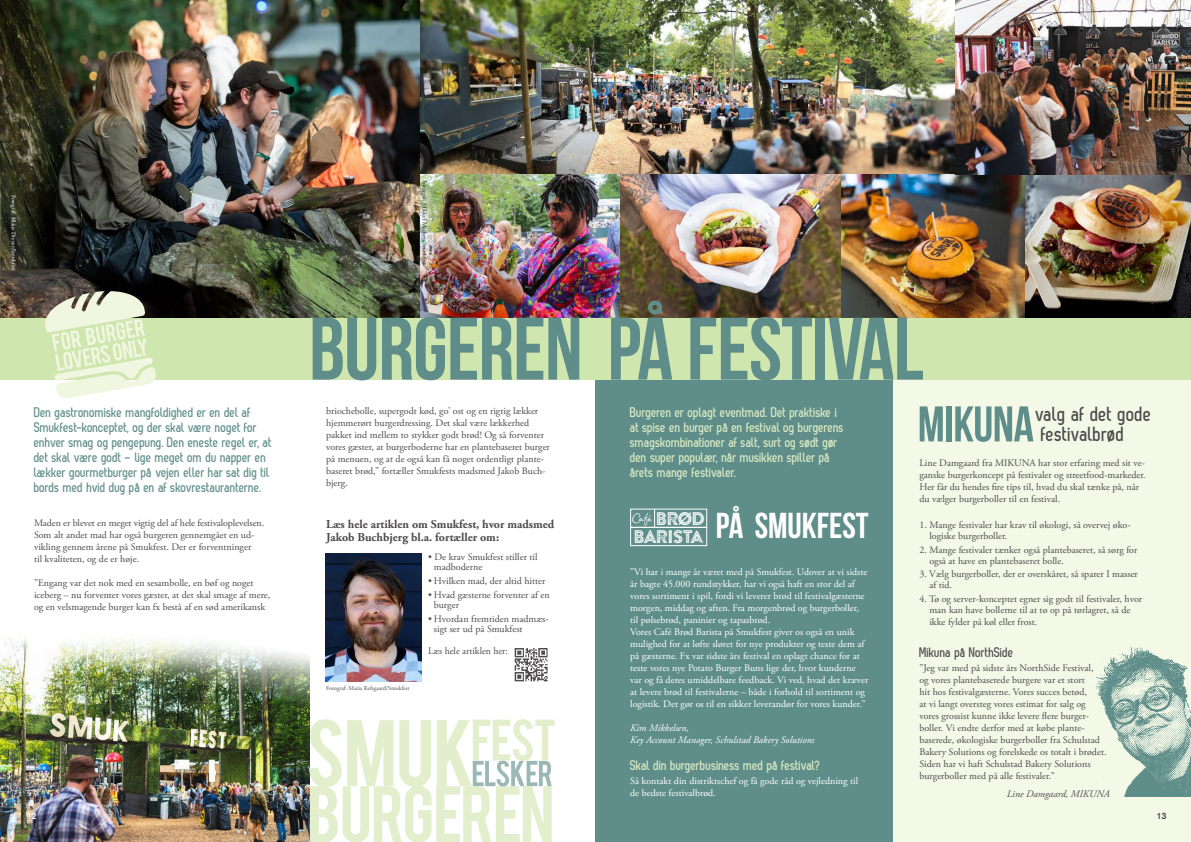
<style>
.page{position:relative;width:1191px;height:842px;background:#fff}
.page>*{position:absolute;margin:0;border:0;box-sizing:border-box;transform-origin:0 0}
.t1{font:700 88.5px "Bebas Neue";letter-spacing:-.01em;color:#5f8e8a}
.t2{font:700 50px "Bebas Neue";letter-spacing:-.01em;color:#5f8e8a}
.t3{font:700 36px "Bebas Neue";color:#fff}
.t4{font:700 21px "Zag";letter-spacing:-.01em;color:#4e4b4c}
.t5{font:18.2px "Brandon Printed Inline";letter-spacing:-.06em;color:#fff}
.t6{font:16.7px "Madelyn";color:#fff}
.t7{font:700 14px/15px "Zag";letter-spacing:-.02em;color:#5f8e8a}
.t8{font:700 14px/15px "Zag";letter-spacing:-.015em;color:#ddecc3}
.t9{font:700 14px "Zag";letter-spacing:-.02em;color:#4e4b4c}
.t10{font:700 12px/13px "Adobe Garamond Pro";color:#4e4b4c}
.t11{font:10px/12px "Adobe Garamond Pro";color:#4e4b4c}
.t12{font:10px/12px "Adobe Garamond Pro";color:#fff}
.t13{font:italic 10px/12px "Adobe Garamond Pro";color:#fff}
.t14{font:italic 10px "Adobe Garamond Pro";color:#4e4b4c}
.t15{font:700 9px "Akzidenz Grotesk";color:#fff}
.t16{font:700 9px "Akzidenz Grotesk";color:#4e4b4c}
.t17{font:6px "Adobe Garamond Pro";color:#4e4b4c}
.t18{font:6px "Adobe Garamond Pro";color:#241f1f;scale:1.04 1}
.t19{font:6px "Adobe Garamond Pro";color:#fff}
.s1{font-family:"Brandon Printed Inline";font-size:18.2px}
</style>
<div class="page">
<div style="left:595px;top:379px;width:298px;height:463px;background:#5f8e8a"></div>
<div style="left:893px;top:379px;width:298px;height:463px;background:#f4f8e7"></div>
<img style="left:0;top:637px;width:309px;height:205px">
<img style="left:326px;top:553px;width:95px;height:129px">
<img style="left:1095px;top:646px;width:96px;height:151px">
<img style="left:1024px;top:175px;width:167px;height:143px">
<img style="left:419px;top:0;width:536px;height:175px">
<img style="left:419px;top:175px;width:202px;height:143px">
<img style="left:0;top:0;width:419px;height:318px">
<img style="left:840px;top:174px;width:184px;height:144px">
<img style="left:621px;top:174px;width:219px;height:144px">
<img style="left:955px;top:0;width:236px;height:175px">
<div style="left:630px;top:527px;width:77px;height:19px;border:1px solid #fff"></div>
<div style="left:630px;top:509px;width:77px;height:19px;border:1px solid #fff"></div>
<svg style="left:654px;top:509px;width:1px;height:18px"></svg>
<div style="left:0;top:318px;width:1191px;height:61px;background:#d0e6af"></div>
<svg style="left:45px;top:291px;width:111px;height:108px"></svg>
<img style="left:514px;top:648px;width:34px;height:34px">
<svg style="left:309px;top:719px;width:245px;height:123px"></svg>
<svg style="left:419px;top:185px;width:13px;height:86px"></svg>
<p class="t19" style="left:17px;top:195px;width:78px;rotate:90deg">Fotograf: Klaus Dreyer/Smukfest</p>
<p class="t18" style="left:428px;top:180px;width:84px;rotate:90deg">Fotograf: Mikkel Madsen/Smukfest</p>
<p class="t7" style="left:34px;top:404px;width:239px">Den gastronomiske mangfoldighed er en del af Smukfest-konceptet, og der skal være noget for enhver smag og pengepung. Den eneste regel er, at det skal være godt – lige meget om du napper en lækker gourmetburger på vejen eller har sat dig til bords med hvid dug på en af skovrestauranterne.</p>
<p class="t11" style="left:34px;top:517px;width:232px">Maden er blevet en meget vigtig del af hele festivaloplevelsen.<br>Som alt andet mad har også burgeren gennemgået en ud&shy;vikling gennem årene på Smukfest. Der er forventninger<br>til kvaliteten, og de er høje.</p>
<p class="t11" style="left:34px;top:577px;width:238px">”Engang var det nok med en sesambolle, en bøf og noget iceberg – nu forventer vores gæster, at det skal smage af mere, og en velsmagende burger kan fx bestå af en sød amerikansk</p>
<h1 class="t1" style="left:309px;top:300px;width:616px">BURGEREN PÅ FESTIVAL</h1>
<p class="t11" style="left:326px;top:405px;width:225px">briochebolle, supergodt kød, go’ ost og en rigtig lækker hjemmerørt burgerdressing. Det skal være lækkerhed pakket ind mellem to stykker godt brød! Og så forventer vores gæster, at burgerboderne har en plantebaseret burger på menuen, og at de også kan få noget ordentligt plante&shy;baseret brød,” fortæller Smukfests madsmed Jakob Buch&shy;bjerg.</p>
<p class="t10" style="left:326px;top:517px;width:230px">Læs hele artiklen om Smukfest, hvor madsmed<br>Jakob Buchbjerg bl.a. fortæller om:</p>
<p class="t11" style="left:434px;top:552px;width:105px;line-height:10px;text-indent:-6px">• De krav Smukfest stiller til madboderne</p>
<p class="t11" style="left:428px;top:575px;width:119px">• Hvilken mad, der altid hitter</p>
<p class="t11" style="left:434px;top:590px;width:117px;line-height:10px;text-indent:-6px">• Hvad gæsterne forventer af en burger</p>
<p class="t11" style="left:434px;top:614px;width:116px;line-height:10px;text-indent:-6px">• Hvordan fremtiden madmæs&shy;sigt ser ud på Smukfest</p>
<p class="t11" style="left:428px;top:645px;width:81px">Læs hele artiklen her:</p>
<p class="t17" style="left:326px;top:684px;width:85px">Fotograf: Maria Refsgaard/Smukfest</p>
<h3 class="t8" style="left:630px;top:404px;width:215px">Burgeren er oplagt eventmad. Det praktiske i at spise en burger på en festival og burgerens smagskombinationer af salt, surt og sødt gør den super populær, når musikken spiller på årets mange festivaler.</h3>
<h3 class="t6" style="left:631px;top:505px;width:75px">Café <span class="s1">BRØD</span></h3>
<h3 class="t5" style="left:633px;top:525px;width:72px">BARISta</h3>
<h3 class="t3" style="left:715px;top:506px;width:155px">PÅ SMUKFEST</h3>
<p class="t12" style="left:630px;top:566px;width:240px">”Vi har i mange år været med på Smukfest. Udover at vi sidste år bagte 45.000 rundstykker, har vi også haft en stor del af vores sortiment i spil, fordi vi leverer brød til festivalgæsterne morgen, middag og aften. Fra morgenbrød og burgerboller, til pølsebrød, paninier og tapasbrød.<br>Vores Café Brød Barista på Smukfest giver os også en unik mulighed for at løfte sløret for nye produkter og teste dem af på gæsterne. Fx var sidste års festival en oplagt chance for at teste vores nye Potato Burger Buns lige der, hvor kunderne var og få deres umiddelbare feedback. Vi ved, hvad det kræver at levere brød til festivalerne – både i forhold til sortiment og logistik. Det gør os til en sikker leverandør for vores kunder.”</p>
<p class="t13" style="left:630px;top:722px;width:186px">Kim Mikkelsen,<br>Key Account Manager, Schulstad Bakery Solutions</p>
<h3 class="t8" style="left:630px;top:757px;width:192px">Skal din burgerbusiness med på festival?</h3>
<p class="t12" style="left:630px;top:775px;width:229px">Så kontakt din distriktschef og få gode råd og vejledning til de bedste festivalbrød.</p>
<h3 class="t4" style="left:1035px;top:402px;width:118px">valg af det gode</h3>
<h2 class="t2" style="left:917px;top:397px;width:118px">MIKUNA</h2>
<h3 class="t4" style="left:1041px;top:422px;width:85px">festivalbrød</h3>
<p class="t11" style="left:919px;top:457px;width:228px">Line Damgaard fra MIKUNA har stor erfaring med sit ve&shy;ganske burgerkoncept på festivaler og streetfood-markeder.<br>Her får du hendes fire tips til, hvad du skal tænke på, når du vælger burgerboller til en festival.</p>
<p class="t11" style="left:929px;top:519px;width:202px;line-height:11px;text-indent:-10px">1. Mange festivaler har krav til økologi, så overvej øko&shy;logiske burgerboller.</p>
<p class="t11" style="left:929px;top:544px;width:209px;line-height:11px;text-indent:-10px">2. Mange festivaler tænker også plantebaseret, så sørg for også at have en plantebaseret bolle.</p>
<p class="t11" style="left:929px;top:569px;width:210px;line-height:11px;text-indent:-10px">3. Vælg burgerboller, der er overskåret, så sparer I masser af tid.</p>
<p class="t11" style="left:919px;top:594px;width:224px;line-height:11px;text-align:center">4. Tø og server-konceptet egner sig godt til festivaler, hvor man kan have bollerne til at tø op på tørlagret, så de</p>
<p class="t11" style="left:929px;top:616px;width:110px">ikke fylder på køl eller frost.</p>
<h3 class="t9" style="left:919px;top:645px;width:96px">Mikuna på NorthSide</h3>
<p class="t11" style="left:919px;top:662px;width:189px">”Jeg var med på sidste års NorthSide Festival,<br>og vores plantebaserede burgere var et stort<br>hit hos festivalgæsterne. Vores succes betød,<br>at vi langt oversteg vores estimat for salg og vores grossist kunne ikke levere flere burger&shy;boller. Vi endte derfor med at købe plante&shy;baserede, økologiske burgerboller fra Schulstad Bakery Solutions og forelskede os totalt i brødet.<br>Siden har vi haft Schulstad Bakery Solutions burgerboller med på alle festivaler.”</p>
<p class="t14" style="left:1007px;top:788px;width:104px">Line Damgaard, MIKUNA</p>
<p class="t15" style="left:26px;top:810px;width:12px">12</p>
<p class="t16" style="left:1156px;top:810px;width:12px">13</p>
</div>
